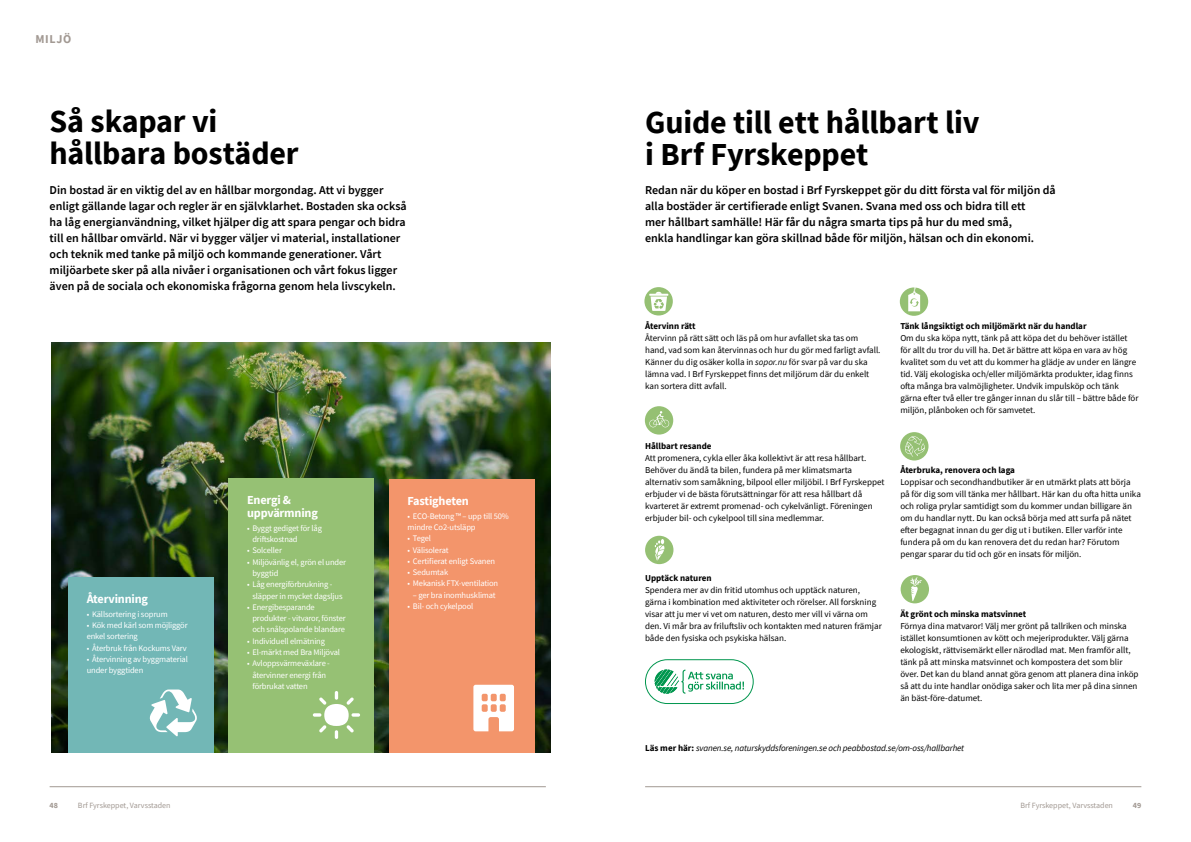
<style>
.page{position:relative;width:1191px;height:842px;background:#fff}
.page>*{position:absolute;margin:0;border:0;box-sizing:border-box;transform-origin:0 0}
.Rubrik_uppslag_32_32{font:700 32px/32px "Source Sans Pro";letter-spacing:-.005em;color:#000}
.Brödtext_9_12{font:700 12.2px/13.2px "Source Sans Pro";letter-spacing:-.015em;color:#fff}
.Ingress_12_16{font:600 12px/16px "Source Sans Pro";color:#000}
.Kapitel{font:700 12px "Source Sans Pro";letter-spacing:.05em;color:#a29993}
.Brödtext_9_12-2{font:9px/12px "Source Sans Pro";color:#000}
.Brödtext_9_12-3{font:700 9px "Source Sans Pro";color:#000}
.Brödtext_9_12-4{font:italic 9px "Source Sans Pro";letter-spacing:-.015em;color:#000}
.Brödtext_9_12-5{font:8.5px/11.3px "Source Sans Pro";letter-spacing:-.015em;color:#fff}
.t1{font:8px "Source Sans Pro";color:#a29993}
.t2{font:700 8px "Source Sans Pro";color:#a29993}
.s1{font-style:italic}
.s2{font-weight:700;font-style:normal}
</style>
<div class="page">
<hr style="left:645px;top:786px;width:496px;height:1px;background:#a29993">
<hr style="left:50px;top:786px;width:496px;height:1px;background:#a29993">
<img style="left:51px;top:343px;width:499px;height:410px">
<div style="left:68px;top:578px;width:146px;height:175px;background:#72b7b6"></div>
<div style="left:228px;top:478px;width:146px;height:275px;background:#96c174"></div>
<div style="left:389px;top:479px;width:146px;height:274px;background:#f3956b"></div>
<svg style="left:473px;top:685px;width:41px;height:46px"></svg>
<svg style="left:335px;top:691px;width:3px;height:9px"></svg>
<svg style="left:335px;top:730px;width:3px;height:9px"></svg>
<svg style="left:346px;top:697px;width:8px;height:8px"></svg>
<svg style="left:319px;top:725px;width:7px;height:7px"></svg>
<svg style="left:351px;top:713px;width:9px;height:4px"></svg>
<svg style="left:313px;top:713px;width:8px;height:4px"></svg>
<svg style="left:346px;top:725px;width:8px;height:7px"></svg>
<svg style="left:319px;top:697px;width:7px;height:8px"></svg>
<div style="left:324px;top:704px;width:25px;height:22px;background:#fff;border-radius:50%"></div>
<svg style="left:149px;top:689px;width:48px;height:47px"></svg>
<div style="left:644px;top:287px;width:29px;height:28px;background:#95c073;border-radius:50%"></div>
<svg style="left:649px;top:292px;width:19px;height:19px"></svg>
<div style="left:645px;top:406px;width:28px;height:29px;background:#95c073;border-radius:50%"></div>
<svg style="left:649px;top:411px;width:20px;height:16px"></svg>
<div style="left:645px;top:536px;width:28px;height:28px;background:#95c073;border-radius:50%"></div>
<svg style="left:655px;top:539px;width:10px;height:22px"></svg>
<svg style="left:899px;top:287px;width:29px;height:29px"></svg>
<svg style="left:908px;top:287px;width:12px;height:24px"></svg>
<div style="left:900px;top:432px;width:28px;height:28px;background:#95c073;border-radius:50%"></div>
<svg style="left:904px;top:436px;width:20px;height:21px"></svg>
<div style="left:900px;top:575px;width:29px;height:28px;background:#95c073;border-radius:50%"></div>
<svg style="left:910px;top:577px;width:11px;height:24px"></svg>
<div style="left:645px;top:659px;width:108px;height:45px;border:1px solid #00964e;border-radius:22px"></div>
<svg style="left:654px;top:669px;width:90px;height:25px"></svg>
<p class="Kapitel" style="left:35px;top:30px;width:37px">MILJÖ</p>
<p class="Rubrik_uppslag_32_32" style="left:50px;top:105px;width:250px">Så skapar vi hållbara bostäder</p>
<p class="Ingress_12_16" style="left:50px;top:182px;width:358px">Din bostad är en viktig del av en hållbar morgondag. Att vi bygger enligt gällande lagar och regler är en självklarhet. Bostaden ska också ha låg energianvändning, vilket hjälper dig att spara pengar och bidra till en hållbar omvärld. När vi bygger väljer vi material, installationer och teknik med tanke på miljö och kommande generationer. Vårt miljöarbete sker på alla nivåer i organisationen och vårt fokus ligger även på de sociala och ekonomiska frågorna genom hela livscykeln.</p>
<p class="Brödtext_9_12" style="left:87px;top:592px;width:63px">Återvinning</p>
<p class="Brödtext_9_12-5" style="left:87px;top:608px;width:82px">• Källsortering i soprum</p>
<p class="Brödtext_9_12-5" style="left:87px;top:619px;width:102px">• Kök med kärl som möjliggör enkel sortering</p>
<p class="Brödtext_9_12-5" style="left:87px;top:642px;width:102px">• Återbruk från Kockums Varv</p>
<p class="Brödtext_9_12-5" style="left:87px;top:653px;width:103px">• Återvinning av byggmaterial under byggtiden</p>
<p class="Brödtext_9_12" style="left:247px;top:493px;width:72px">Energi &amp; uppvärmning</p>
<p class="Brödtext_9_12-5" style="left:252px;top:522px;width:71px;text-indent:-5px">• Byggt gediget för låg driftskostnad</p>
<p class="Brödtext_9_12-5" style="left:247px;top:545px;width:36px">• Solceller</p>
<p class="Brödtext_9_12-5" style="left:252px;top:556px;width:95px;text-indent:-5px">• Miljövänlig el, grön el under byggtid</p>
<p class="Brödtext_9_12-5" style="left:252px;top:579px;width:92px;text-indent:-5px">• Låg energiförbrukning - släpper in mycket dagsljus</p>
<p class="Brödtext_9_12-5" style="left:252px;top:601px;width:95px;text-indent:-5px">• Energibesparande produkter - vitvaror, fönster</p>
<p class="Brödtext_9_12-5" style="left:252px;top:624px;width:94px">och snålspolande blandare</p>
<p class="Brödtext_9_12-5" style="left:247px;top:635px;width:79px">• Individuell elmätning</p>
<p class="Brödtext_9_12-5" style="left:247px;top:646px;width:94px">• El-märkt med Bra Miljöval</p>
<p class="Brödtext_9_12-5" style="left:247px;top:658px;width:84px">• Avloppsvärmeväxlare -</p>
<p class="Brödtext_9_12-5" style="left:252px;top:669px;width:75px">återvinner energi från förbrukat vatten</p>
<p class="Brödtext_9_12" style="left:407px;top:494px;width:63px">Fastigheten</p>
<p class="Brödtext_9_12-5" style="left:407px;top:510px;width:103px">• ECO-Betong ™ – upp till 50% mindre Co2-utsläpp</p>
<p class="Brödtext_9_12-5" style="left:407px;top:533px;width:25px">• Tegel</p>
<p class="Brödtext_9_12-5" style="left:407px;top:544px;width:42px">• Välisolerat</p>
<p class="Brödtext_9_12-5" style="left:407px;top:555px;width:89px">• Certifierat enligt Svanen</p>
<p class="Brödtext_9_12-5" style="left:407px;top:566px;width:42px">• Sedumtak</p>
<p class="Brödtext_9_12-5" style="left:407px;top:578px;width:92px">• Mekanisk FTX-ventilation</p>
<p class="Brödtext_9_12-5" style="left:413px;top:589px;width:84px">– ger bra inomhusklimat</p>
<p class="Brödtext_9_12-5" style="left:407px;top:600px;width:67px">• Bil- och cykelpool</p>
<p class="Rubrik_uppslag_32_32" style="left:645px;top:106px;width:336px">Guide till ett hållbart liv i Brf Fyrskeppet</p>
<p class="Ingress_12_16" style="left:645px;top:182px;width:412px">Redan när du köper en bostad i Brf Fyrskeppet gör du ditt första val för miljön då alla bostäder är certifierade enligt Svanen. Svana med oss och bidra till ett<br>mer hållbart samhälle! Här får du några smarta tips på hur du med små,<br>enkla handlingar kan göra skillnad både för miljön, hälsan och din ekonomi.</p>
<p class="Brödtext_9_12-3" style="left:645px;top:320px;width:52px">Återvinn rätt</p>
<p class="Brödtext_9_12-2" style="left:645px;top:332px;width:237px">Återvinn på rätt sätt och läs på om hur avfallet ska tas om hand, vad som kan återvinnas och hur du gör med farligt avfall.<br>Känner du dig osäker kolla in <span class="s1">sopor.nu</span> för svar på var du ska lämna vad. I Brf Fyrskeppet finns det miljörum där du enkelt kan sortera ditt avfall.</p>
<p class="Brödtext_9_12-3" style="left:645px;top:440px;width:68px">Hållbart resande</p>
<p class="Brödtext_9_12-2" style="left:645px;top:452px;width:241px">Att promenera, cykla eller åka kollektivt är att resa hållbart.<br>Behöver du ändå ta bilen, fundera på mer klimatsmarta alternativ som samåkning, bilpool eller miljöbil. I Brf Fyrskeppet erbjuder vi de bästa förutsättningar för att resa hållbart då kvarteret är extremt promenad- och cykelvänligt. Föreningen erbjuder bil- och cykelpool till sina medlemmar.</p>
<p class="Brödtext_9_12-3" style="left:645px;top:572px;width:68px">Upptäck naturen</p>
<p class="Brödtext_9_12-2" style="left:645px;top:584px;width:238px">Spendera mer av din fritid utomhus och upptäck naturen, gärna i kombination med aktiviteter och rörelser. All forskning visar att ju mer vi vet om naturen, desto mer vill vi värna om den. Vi mår bra av friluftsliv och kontakten med naturen främjar både den fysiska och psykiska hälsan.</p>
<p class="Brödtext_9_12-3" style="left:900px;top:320px;width:188px">Tänk långsiktigt och miljömärkt när du handlar</p>
<p class="Brödtext_9_12-2" style="left:900px;top:332px;width:240px">Om du ska köpa nytt, tänk på att köpa det du behöver istället för allt du tror du vill ha. Det är bättre att köpa en vara av hög kvalitet som du vet att du kommer ha glädje av under en längre tid. Välj ekologiska och/eller miljömärkta produkter, idag finns ofta många bra valmöjligheter. Undvik impulsköp och tänk gärna efter två eller tre gånger innan du slår till – bättre både för miljön, plånboken och för samvetet.</p>
<p class="Brödtext_9_12-3" style="left:900px;top:464px;width:116px">Återbruka, renovera och laga</p>
<p class="Brödtext_9_12-2" style="left:900px;top:476px;width:242px">Loppisar och secondhandbutiker är en utmärkt plats att börja på för dig som vill tänka mer hållbart. Här kan du ofta hitta unika och roliga prylar samtidigt som du kommer undan billigare än om du handlar nytt. Du kan också börja med att surfa på nätet efter begagnat innan du ger dig ut i butiken. Eller varför inte fundera på om du kan renovera det du redan har? Förutom pengar sparar du tid och gör en insats för miljön.</p>
<p class="Brödtext_9_12-3" style="left:900px;top:608px;width:127px">Ät grönt och minska matsvinnet</p>
<p class="Brödtext_9_12-2" style="left:900px;top:620px;width:240px">Förnya dina matvaror! Välj mer grönt på tallriken och minska istället konsumtionen av kött och mejeriprodukter. Välj gärna ekologiskt, rättvisemärkt eller närodlad mat. Men framför allt, tänk på att minska matsvinnet och kompostera det som blir över. Det kan du bland annat göra genom att planera dina inköp så att du inte handlar onödiga saker och lita mer på dina sinnen än bäst-före-datumet.</p>
<p class="Brödtext_9_12-4" style="left:645px;top:742px;width:320px"><span class="s2">Läs mer här:</span> svanen.se, naturskyddsforeningen.se och peabbostad.se/om-oss/hallbarhet</p>
<p class="t2" style="left:50px;top:800px;width:10px">48</p>
<p class="t1" style="left:78px;top:800px;width:94px">Brf Fyrskeppet, Varvsstaden</p>
<p class="t1" style="left:1020px;top:800px;width:94px">Brf Fyrskeppet, Varvsstaden</p>
<p class="t2" style="left:1132px;top:800px;width:10px">49</p>
</div>
